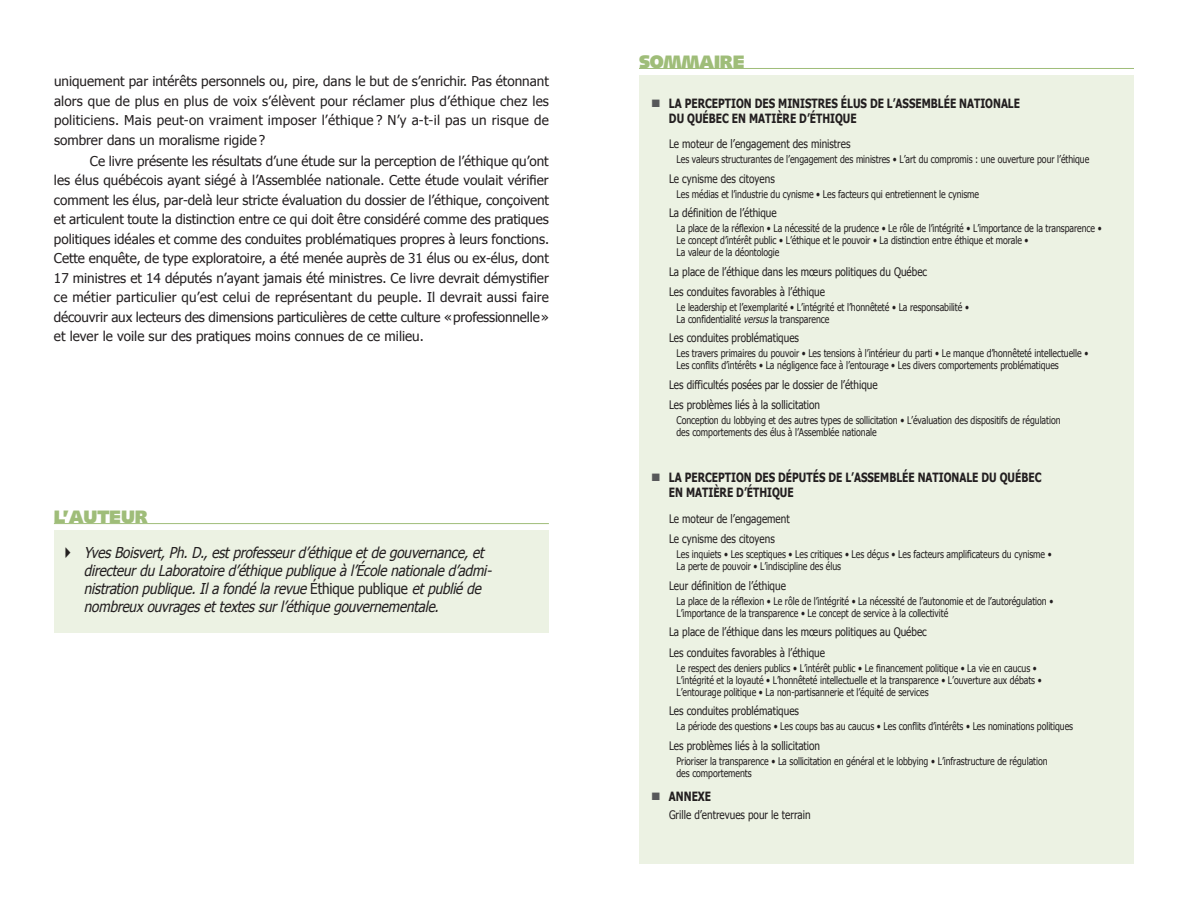
<style>
.page{position:relative;width:1188px;height:918px;background:#fff}
.page>*{position:absolute;margin:0;border:0;box-sizing:border-box;transform-origin:0 0}
.t1{font:900 18px "Syntax LT";letter-spacing:-.01em;color:#9fbd79}
.t2{font:italic 15px/18px "Tahoma";color:#231f20;scale:.9 1}
.t3{font:13.5px/19.5px "Tahoma";color:#231f20;text-align:justify}
.t4{font:700 12.75px/15px "Tahoma";color:#231f20;scale:.8 1}
.t5{font:11.7px/20.2px "Tahoma";color:#231f20;scale:.85 1}
.t6{font:10.5px/12px "Tahoma";letter-spacing:-.005em;color:#231f20;scale:.83 1}
.s1{font-style:normal}
.s2{color:#57585a}
.s3{font-style:italic}
</style>
<div class="page">
<div style="left:639px;top:75px;width:495px;height:789px;background:#ecf2e3"></div>
<div style="left:54px;top:530px;width:495px;height:103px;background:#ecf2e3"></div>
<hr style="left:639px;top:68px;width:495px;height:1px;background:#9fbd79">
<hr style="left:54px;top:523px;width:495px;height:1px;background:#9fbd79">
<p class="t3" style="left:54px;top:71px;width:496px">uniquement par intérêts personnels ou, pire, dans le but de s’enrichir. Pas étonnant alors que de plus en plus de voix s’élèvent pour réclamer plus d’éthique chez les politiciens. Mais peut-on vraiment imposer l’éthique ? N’y a-t-il pas un risque de sombrer dans un moralisme rigide?</p>
<p class="t3" style="left:54px;top:151px;width:497px;text-indent:36px">Ce livre présente les résultats d’une étude sur la perception de l’éthique qu’ont les élus québécois ayant siégé à l’Assemblée nationale. Cette étude voulait vérifier comment les élus, par-delà leur stricte évaluation du dossier de l’éthique, conçoivent et articulent toute la distinction entre ce qui doit être considéré comme des pratiques politiques idéales et comme des conduites problématiques propres à leurs fonctions.<br>Cette enquête, de type exploratoire, a été menée auprès de 31 élus ou ex-élus, dont 17 ministres et 14 députés n’ayant jamais été ministres. Ce livre devrait démystifier ce métier particulier qu’est celui de représentant du peuple. Il devrait aussi faire découvrir aux lecteurs des dimensions particulières de cette culture «professionnelle» et lever le voile sur des pratiques moins connues de ce milieu.</p>
<h1 class="t1" style="left:54px;top:506px;width:96px">L’AUTEUR</h1>
<p class="t2" style="left:84px;top:543px;width:453px">YvesBoisvert,Ph.D.,estprofesseurd’éthiqueetdegouvernance,et directeurdu Laboratoired’éthiquepubliqueàl’Écolenationaled’admi&shy;nistration publique.Ilafondélarevue<span class="s1">É t h i q u e p u b l i q u e</span> etpubliéde nombreuxouvragesettextessurl’éthiquegouvernementale.</p>
<h1 class="t1" style="left:639px;top:51px;width:107px">SOMMAIRE</h1>
<p class="t4" style="left:669px;top:96px;width:440px;text-indent:-18px"><span class="s2">■</span> LA PERCEPTION DES MINISTRES ÉLUS DE L’ASSEMBLÉE NATIONALE<br>DU QUÉBEC EN MATIÈRE D’ÉTHIQUE</p>
<p class="t5" style="left:669px;top:133px;width:215px">Le moteur de l’engagement des ministres</p>
<p class="t6" style="left:676px;top:153px;width:499px">Les valeurs structurantes de l’engagement des ministres • L’art du compromis : une ouverture pour l’éthique</p>
<p class="t5" style="left:669px;top:168px;width:126px">Le cynisme des citoyens</p>
<p class="t6" style="left:676px;top:187px;width:366px">Les médias et l’industrie du cynisme • Les facteurs qui entretiennent le cynisme</p>
<p class="t5" style="left:669px;top:202px;width:128px">La définition de l’éthique</p>
<p class="t6" style="left:676px;top:222px;width:514px">La place de la réflexion • La nécessité de la prudence • Le rôle de l’intégrité • L’importance de la transparence •<br>Le concept d’intérêt public • L’éthique et le pouvoir • La distinction entre éthique et morale •<br>La valeur de la déontologie</p>
<p class="t5" style="left:669px;top:261px;width:305px">La place de l’éthique dans les mœurs politiques du Québec<br>Les conduites favorables à l’éthique</p>
<p class="t6" style="left:676px;top:301px;width:354px">Le leadership et l’exemplarité • L’intégrité et l’honnêteté • La responsabilité •<br>La confidentialité <span class="s3">versus</span>la transparence</p>
<p class="t5" style="left:669px;top:328px;width:154px">Les conduites problématiques</p>
<p class="t6" style="left:676px;top:347px;width:498px">Les travers primaires du pouvoir • Les tensions à l’intérieur du parti • Le manque d’honnêteté intellectuelle •<br>Les conflits d’intérêts • La négligence face à l’entourage • Les divers comportements problématiques</p>
<p class="t5" style="left:669px;top:374px;width:247px">Les difficultés posées par le dossier de l’éthique<br>Les problèmes liés à la sollicitation</p>
<p class="t6" style="left:676px;top:414px;width:464px">Conception du lobbying et des autres types de sollicitation • L’évaluation des dispositifs de régulation des comportements des élus à l’Assemblée nationale</p>
<p class="t4" style="left:669px;top:469px;width:467px;text-indent:-18px"><span class="s2">■</span> LA PERCEPTION DES DÉPUTÉS DE L’ASSEMBLÉE NATIONALE DU QUÉBEC<br>EN MATIÈRE D’ÉTHIQUE</p>
<p class="t5" style="left:669px;top:508px;width:144px">Le moteur de l’engagement<br>Le cynisme des citoyens</p>
<p class="t6" style="left:676px;top:548px;width:454px">Les inquiets • Les sceptiques • Les critiques • Les déçus • Les facteurs amplificateurs du cynisme •<br>La perte de pouvoir • L’indiscipline des élus</p>
<p class="t5" style="left:669px;top:575px;width:139px">Leur définition de l’éthique</p>
<p class="t6" style="left:676px;top:595px;width:456px">La place de la réflexion • Le rôle de l’intégrité • La nécessité de l’autonomie et de l’autorégulation •<br>L’importance de la transparence • Le concept de service à la collectivité</p>
<p class="t5" style="left:669px;top:622px;width:305px">La place de l’éthique dans les mœurs politiques au Québec<br>Les conduites favorables à l’éthique</p>
<p class="t6" style="left:676px;top:661px;width:442px">Le respect des deniers publics • L’intérêt public • Le financement politique • La vie en caucus •<br>L’intégrité et la loyauté • L’honnêteté intellectuelle et la transparence • L’ouverture aux débats •<br>L’entourage politique • La non-partisannerie et l’équité de services</p>
<p class="t5" style="left:669px;top:700px;width:154px">Les conduites problématiques</p>
<p class="t6" style="left:676px;top:720px;width:479px">La période des questions • Les coups bas au caucus • Les conflits d’intérêts • Les nominations politiques</p>
<p class="t5" style="left:669px;top:735px;width:179px">Les problèmes liés à la sollicitation</p>
<p class="t6" style="left:676px;top:754px;width:449px">Prioriser la transparence • La sollicitation en général et le lobbying • L’infrastructure de régulation des comportements</p>
<p class="t4" style="left:651px;top:789px;width:77px"><span class="s2">■</span> ANNEXE</p>
<p class="t5" style="left:669px;top:804px;width:168px">Grille d’entrevues pour le terrain</p>
</div>
